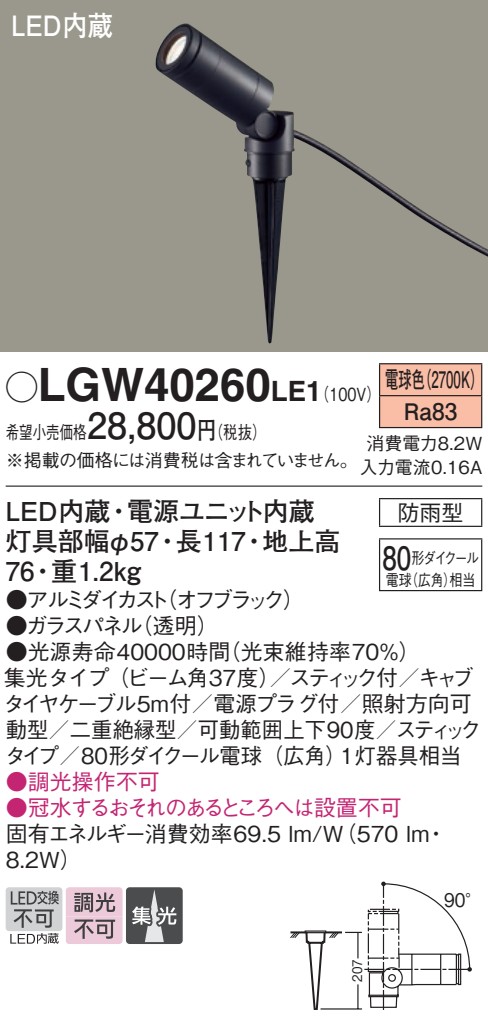
<style>
.page{position:relative;width:488px;height:1027px;background:#fff}
.page>*{position:absolute;margin:0;border:0;box-sizing:border-box;transform-origin:0 0}
.t1{font:700 46px "Helvetica LT Std";color:#231f20}
.t2{font:700 36px "Futo Go B101 Pro";color:#231f20}
.t3{font:700 32px "Futo Go B101 Pro";color:#231f20;scale:.81 1}
.t4{font:700 28px "Futo Go B101 Pro";color:#fff;scale:.9 1}
.t5{font:700 28px "Helvetica LT Std";color:#231f20}
.t6{font:700 26px/30px "Futo Go B101 Pro";color:#231f20}
.t7{font:700 26px "Futo Go B101 Pro";letter-spacing:-.05em;color:#231f20}
.t8{font:700 22.8px/32px "Futo Go B101 Pro";color:#231f20;scale:.58 1}
.t9{font:500 22px/26px "Gothic BBB Pro";color:#231f20}
.t10{font:500 22px "Gothic BBB Pro";letter-spacing:-.1em;color:#231f20}
.t11{font:500 22px "Gothic BBB Pro";letter-spacing:-.03em;color:#231f20}
.t12{font:500 22px "Gothic BBB Pro";letter-spacing:-.12em;color:#c42573}
.t13{font:500 22px "Gothic BBB Pro";letter-spacing:-.11em;color:#231f20}
.t14{font:500 22px/26px "Gothic BBB Pro";letter-spacing:-.18em;color:#231f20}
.t15{font:500 22px "Gothic BBB Pro";letter-spacing:-.075em;color:#c42573}
.t16{font:500 18.8px "Gothic BBB Pro";color:#231f20;scale:.9 1}
.t17{font:500 18px/28px "Gothic BBB Pro";letter-spacing:-.04em;color:#231f20;scale:.75 1}
.t18{font:500 18px/24px "Gothic BBB Pro";color:#231f20;text-align:center}
.t19{font:500 18px "Gothic BBB Pro";color:#231f20;scale:.8 1}
.t20{font:500 16px "Gothic BBB Pro";letter-spacing:-.1em;color:#231f20;scale:.81 1}
.t21{font:500 13.2px "Gothic BBB Pro";color:#231f20;scale:.9 1}
.s1{font-family:"Ford Classification 1";font-weight:400;font-size:32px}
.s2{font-family:"Futo Go B101 Pro";font-weight:700;font-size:24px}
.s3{font-family:"Helvetica LT Std";font-weight:700;font-size:28px}
</style>
<div class="page">
<div style="left:0;top:0;width:488px;height:351px;background:#9a988c"></div>
<img style="left:155px;top:23px;width:333px;height:320px">
<div style="left:380px;top:364px;width:101px;height:62px;background:#fabda6"></div>
<hr style="left:379px;top:363px;width:103px;height:1px;background:#231f20">
<hr style="left:379px;top:364px;width:1px;height:31px;background:#231f20">
<hr style="left:481px;top:364px;width:1px;height:31px;background:#231f20">
<hr style="left:379px;top:395px;width:103px;height:1px;background:#231f20">
<hr style="left:379px;top:396px;width:1px;height:31px;background:#231f20">
<hr style="left:481px;top:396px;width:1px;height:31px;background:#231f20">
<hr style="left:379px;top:426px;width:103px;height:2px;background:#231f20">
<hr style="left:6px;top:485px;width:476px;height:1px;background:#231f20">
<svg style="left:379px;top:499px;width:1px;height:26px"></svg>
<hr style="left:379px;top:498px;width:103px;height:1px;background:#231f20">
<svg style="left:481px;top:499px;width:1px;height:26px"></svg>
<hr style="left:379px;top:525px;width:103px;height:2px;background:#231f20">
<hr style="left:379px;top:539px;width:1px;height:50px;background:#231f20">
<hr style="left:379px;top:538px;width:103px;height:1px;background:#231f20">
<hr style="left:481px;top:539px;width:1px;height:50px;background:#231f20">
<hr style="left:379px;top:589px;width:103px;height:2px;background:#231f20">
<svg style="left:290px;top:881px;width:181px;height:128px"></svg>
<div style="left:6px;top:886px;width:56px;height:44px;background:#d1d2d4;border-radius:3px"></div>
<svg style="left:10px;top:890px;width:49px;height:53px"></svg>
<svg style="left:66px;top:887px;width:114px;height:56px"></svg>
<div style="left:126px;top:886px;width:57px;height:57px;border:2px solid #4b4c4d;border-radius:3px"></div>
<p class="t4" style="left:11px;top:3px;width:114px">LED内蔵</p>
<h1 class="t1" style="left:6px;top:357px;width:266px"><span class="s1">A</span>LGW40260</h1>
<p class="t19" style="left:197px;top:417px;width:88px">（<span class="s2">円</span>税抜(</p>
<p class="t8" style="left:418px;top:360px;width:115px">（2700 (K</p>
<p class="t8" style="left:403px;top:360px;width:94px;text-indent:-19px">電球色<br>Ra83</p>
<p class="t18" style="left:359px;top:428px;width:124px">消費電力8.2W入力電流0.16A</p>
<p class="t5" style="left:271px;top:374px;width:37px">LE</p>
<p class="t19" style="left:306px;top:380px;width:95px">（<span class="s3">1</span> 100 (V</p>
<h2 class="t2" style="left:87px;top:396px;width:111px">28,800</h2>
<p class="t17" style="left:6px;top:416px;width:471px">希望小売価格<br>※掲載の価格には消費税は含まれていません。</p>
<p class="t6" style="left:6px;top:492px;width:106px">LED内蔵</p>
<p class="t7" style="left:127px;top:490px;width:189px">電源ユニット内蔵</p>
<p class="t6" style="left:106px;top:492px;width:27px">・</p>
<p class="t6" style="left:51px;top:522px;width:109px;text-indent:-46px">灯具部幅φ57重1.2kg</p>
<p class="t6" style="left:262px;top:522px;width:79px">地上高</p>
<p class="t6" style="left:176px;top:522px;width:72px">長117</p>
<p class="t6" style="left:154px;top:522px;width:27px">・</p>
<p class="t6" style="left:241px;top:522px;width:27px">・</p>
<p class="t6" style="left:6px;top:552px;width:30px">76</p>
<p class="t6" style="left:30px;top:552px;width:27px">・</p>
<p class="t9" style="left:155px;top:583px;width:151px">（オフブラック(</p>
<p class="t14" style="left:131px;top:583px;width:89px;text-indent:-125px">●アルミダイカスト<br>（透明(</p>
<p class="t9" style="left:6px;top:609px;width:139px">●ガラスパネル</p>
<p class="t9" style="left:397px;top:496px;width:67px">防雨型</p>
<p class="t20" style="left:411px;top:544px;width:85px">形ダイクール</p>
<h3 class="t3" style="left:382px;top:532px;width:37px">80</h3>
<p class="t20" style="left:405px;top:566px;width:88px">（広角相当</p>
<p class="t20" style="left:443px;top:566px;width:17px">）</p>
<p class="t20" style="left:386px;top:566px;width:33px">電球</p>
<p class="t9" style="left:219px;top:635px;width:203px">（光束維持率70％(</p>
<p class="t9" style="left:6px;top:635px;width:226px">●光源寿命40000時間</p>
<p class="t10" style="left:4px;top:659px;width:471px">集光タイプ（ビーム角37度／）スティック付／キャブ</p>
<p class="t11" style="left:3px;top:685px;width:470px">タイヤケーブル5m付／電源プラグ付／照射方向可</p>
<p class="t9" style="left:6px;top:713px;width:477px">動型／二重絶縁型／可動範囲上下90度／スティック</p>
<p class="t9" style="left:340px;top:739px;width:122px">1灯器具相当</p>
<p class="t13" style="left:5px;top:737px;width:343px">タイプ／80形ダイクール電球（広角）</p>
<p class="t15" style="left:6px;top:763px;width:155px">●調光操作不可</p>
<p class="t12" style="left:6px;top:789px;width:397px">●冠水するおそれのあるところへは設置不可</p>
<p class="t9" style="left:6px;top:817px;width:425px">固有エネルギー消費効率69.5 lm （W/ 570 lm<br>8.2W(</p>
<p class="t9" style="left:425px;top:817px;width:23px">・</p>
<p class="t21" style="left:346px;top:981px;width:26px;rotate:-90deg">207</p>
<p class="t16" style="left:444px;top:884px;width:44px">90°</p>
</div>
